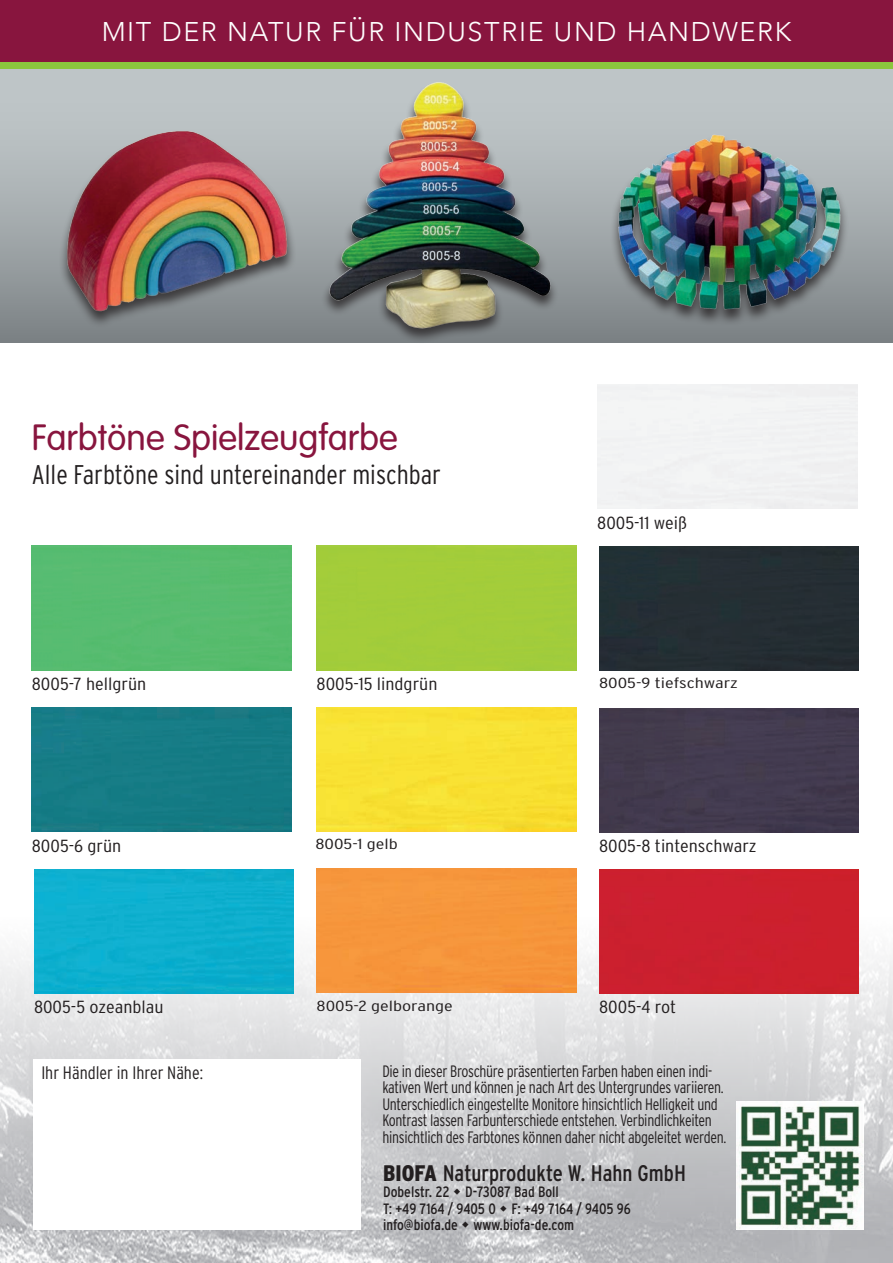
<style>
.page{position:relative;width:893px;height:1263px;background:#fff}
.page>*{position:absolute;margin:0;border:0;box-sizing:border-box;transform-origin:0 0}
.t1{font:300 36px "VAG Rounded Std";color:#88153e}
.t2{font:300 condensed 27px "Interstate";color:#231f20}
.t3{font:300 27px "Avenir";letter-spacing:.06em;color:#fff}
.t4{font:condensed 22.5px "Interstate";color:#231f20}
.t5{font:300 condensed 18px "Interstate";color:#231f20}
.t6{font:300 condensed 17.55px "Interstate";color:#231f20;scale:1.16 1}
.t7{font:300 condensed 16.5px/16.5px "Interstate";letter-spacing:-.02em;color:#231f20;scale:.95 1}
.t8{font:condensed 15px/16.5px "Interstate";color:#231f20}
.t9{font:300 condensed 14.55px "Interstate";color:#231f20;scale:1.4 1}
.s1{font-weight:900}
</style>
<div class="page">
<div style="left:0;top:64px;width:893px;height:279px;background:linear-gradient(to bottom,#cad1d3,#81878a)"></div>
<img style="left:0;top:914px;width:893px;height:349px">
<img style="left:736px;top:1102px;width:128px;height:127px">
<div style="left:33px;top:1059px;width:328px;height:170px;background:#fff"></div>
<img style="left:46px;top:87px;width:275px;height:255px">
<img style="left:585px;top:73px;width:285px;height:270px">
<div style="left:321px;top:82px;width:238px;height:262px;background:#231f20;opacity:.75"></div>
<img style="left:326px;top:78px;width:228px;height:255px">
<div style="left:317px;top:707px;width:259px;height:124px;background:#f8e233"></div>
<div style="left:317px;top:869px;width:259px;height:124px;background:#f6963b"></div>
<div style="left:32px;top:708px;width:260px;height:124px;background:#157b85"></div>
<div style="left:32px;top:546px;width:260px;height:124px;background:#57bc70"></div>
<div style="left:317px;top:546px;width:259px;height:124px;background:#a3cd3a"></div>
<div style="left:599px;top:869px;width:260px;height:124px;background:#cc202e"></div>
<div style="left:599px;top:708px;width:260px;height:125px;background:#433b4e"></div>
<div style="left:34px;top:869px;width:260px;height:124px;background:#0eafce"></div>
<div style="left:599px;top:546px;width:260px;height:124px;background:#252e34"></div>
<div style="left:0;top:0;width:893px;height:69px;background:#8bc63e"></div>
<div style="left:0;top:0;width:893px;height:61px;background:#88153e"></div>
<svg style="left:454px;top:1188px;width:6px;height:7px"></svg>
<svg style="left:500px;top:1205px;width:6px;height:6px"></svg>
<svg style="left:462px;top:1221px;width:7px;height:7px"></svg>
<h2 class="t3" style="left:102px;top:16px;width:691px">MIT DER NATUR FÜR INDUSTRIE UND HANDWERK</h2>
<h1 class="t1" style="left:32px;top:417px;width:368px">Farbtöne Spielzeugfarbe</h1>
<h2 class="t2" style="left:32px;top:459px;width:411px">Alle Farbtöne sind untereinander mischbar</h2>
<p class="t6" style="left:597px;top:512px;width:79px">8005-11 weiß</p>
<p class="t6" style="left:32px;top:673px;width:100px">8005-7 hellgrün</p>
<p class="t6" style="left:317px;top:673px;width:106px">8005-15 lindgrün</p>
<p class="t9" style="left:599px;top:674px;width:101px">8005-9 tiefschwarz</p>
<p class="t6" style="left:32px;top:835px;width:79px">8005-6 grün</p>
<p class="t9" style="left:316px;top:835px;width:60px">8005-1 gelb</p>
<p class="t6" style="left:599px;top:835px;width:137px">8005-8 tintenschwarz</p>
<p class="t6" style="left:34px;top:996px;width:113px">8005-5 ozeanblau</p>
<p class="t5" style="left:41px;top:1062px;width:163px">Ihr Händler in Ihrer Nähe:</p>
<p class="t9" style="left:317px;top:997px;width:99px">8005-2 gelborange</p>
<p class="t6" style="left:599px;top:997px;width:68px">8005-4 rot</p>
<p class="t7" style="left:382px;top:1062px;width:364px">Die in dieser Broschüre präsentierten Farben haben einen indi&shy;kativen Wert und können je nach Art des Untergrundes variieren.<br>Unterschiedlich eingestellte Monitore hinsichtlich Helligkeit und Kontrast lassen Farbunterschiede entstehen. Verbindlichkeiten hinsichtlich des Farbtones können daher nicht abgeleitet werden.</p>
<h3 class="t4" style="left:383px;top:1159px;width:304px"><span class="s1">BIOFA</span> Naturprodukte W. Hahn GmbH</h3>
<p class="t8" style="left:383px;top:1183px;width:249px">Dobelstr. 22 D-73087 Bad Boll<br>T: +49 7164 / 9405 0 F: +49 7164 / 9405 96 info@biofa.de www.biofa-de.com</p>
</div>
